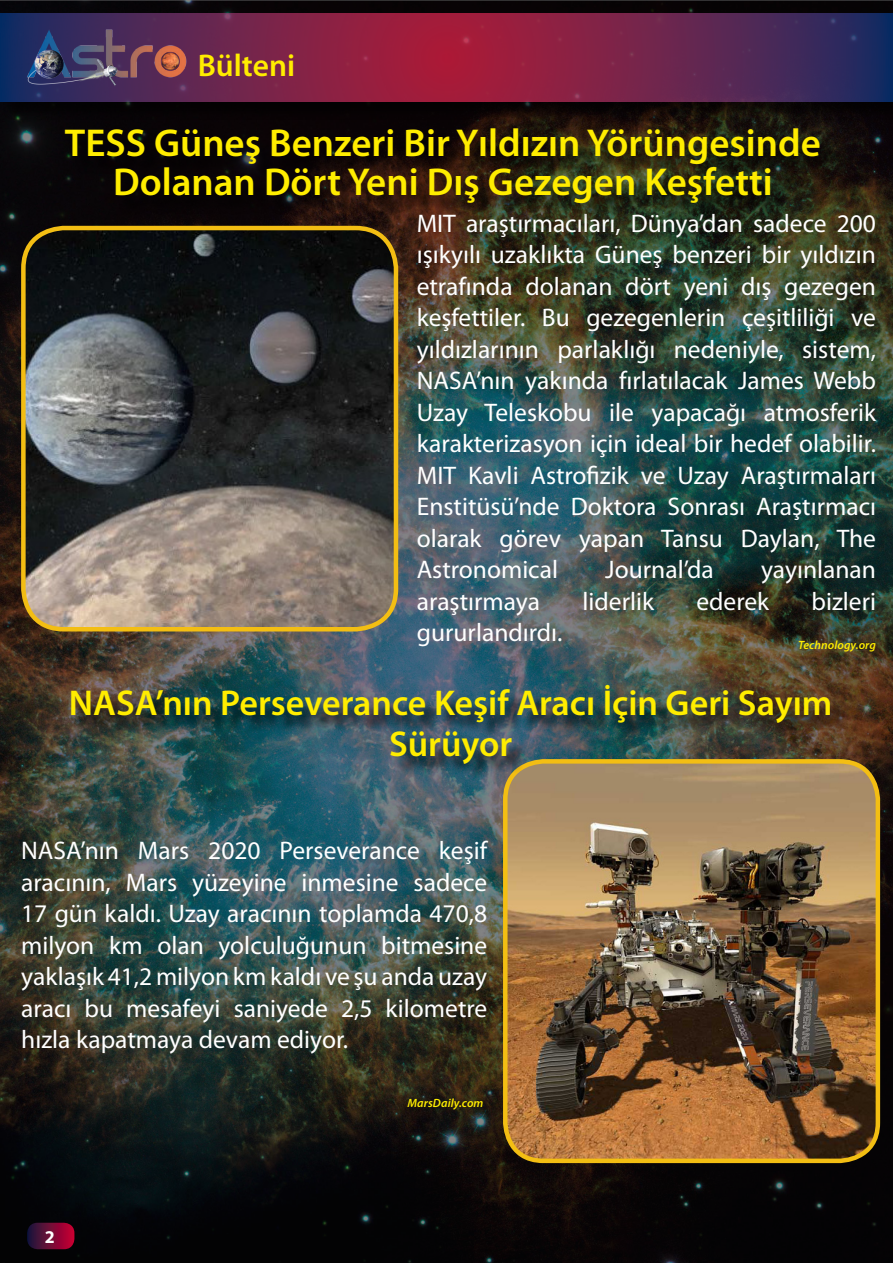
<style>
.page{position:relative;width:893px;height:1263px;background:#fff}
.page>*{position:absolute;margin:0;border:0;box-sizing:border-box;transform-origin:0 0}
.t1{font:600 39px/39px "Myriad Pro";color:#ffed00;text-align:center}
.t2{font:600 36px/40.5px "Myriad Pro";color:#ffed00;text-align:center}
.t3{font:600 31.5px "Myriad Pro";color:#ffed00}
.t4{font:25.5px/31.5px "Myriad Pro";color:#fff;text-align:justify}
.t5{font:700 18px "Myriad Pro";color:#fff}
.t6{font:italic 600 12px "Myriad Pro";letter-spacing:.005em;color:#ffed00}
</style>
<div class="page">
<img style="left:0;top:0;width:893px;height:1263px">
<div style="left:2px;top:16px;width:891px;height:105px;background:#000;opacity:.75"></div>
<svg style="left:0;top:14px;width:893px;height:88px;background:#6c244c"></svg>
<svg style="left:27px;top:1223px;width:47px;height:26px"></svg>
<img style="left:23px;top:26px;width:168px;height:62px">
<img style="left:23px;top:228px;width:373px;height:401px">
<div style="left:21px;top:226px;width:377px;height:405px;border:4px solid #f3be13;border-radius:40px"></div>
<div style="left:68px;top:132px;width:770px;height:90px;background:#000;opacity:.75"></div>
<img style="left:505px;top:761px;width:373px;height:400px">
<div style="left:503px;top:759px;width:377px;height:404px;border:4px solid #f3be13;border-radius:38px"></div>
<div style="left:73px;top:688px;width:775px;height:93px;background:#000;opacity:.75"></div>
<p class="t3" style="left:198px;top:45px;width:99px">Bülteni</p>
<h1 class="t1" style="left:65px;top:123px;width:757px">TESS Güneş Benzeri Bir Yıldızın Yörüngesinde<br>Dolanan Dört Yeni Dış Gezegen Keşfetti</h1>
<p class="t4" style="left:417px;top:207px;width:461px">MIT araştırmacıları, Dünya’dan sadece 200 ışıkyılı uzaklıkta Güneş benzeri bir yıldızın etrafında dolanan dört yeni dış gezegen keşfettiler. Bu gezegenlerin çeşitliliği ve yıldızlarının parlaklığı nedeniyle, sistem, NASA’nın yakında fırlatılacak James Webb Uzay Teleskobu ile yapacağı atmosferik karakterizasyon için ideal bir hedef olabilir.<br>MIT Kavli Astrofizik ve Uzay Araştırmaları Enstitüsü’nde Doktora Sonrası Araştırmacı olarak görev yapan Tansu Daylan, The Astronomical</p>
<p class="t4" style="left:605px;top:554px;width:110px">Journal’da</p>
<p class="t4" style="left:761px;top:554px;width:117px">yayınlanan</p>
<p class="t4" style="left:417px;top:585px;width:125px">araştırmaya</p>
<p class="t4" style="left:582px;top:585px;width:73px">liderlik</p>
<p class="t4" style="left:696px;top:585px;width:74px">ederek</p>
<p class="t4" style="left:811px;top:585px;width:66px">bizleri</p>
<p class="t4" style="left:417px;top:616px;width:147px">gururlandırdı.</p>
<p class="t6" style="left:798px;top:637px;width:79px">Technology.org</p>
<h2 class="t2" style="left:69px;top:682px;width:765px">NASA’nın Perseverance Keşif Aracı İçin Geri Sayım<br>Sürüyor</h2>
<p class="t4" style="left:21px;top:835px;width:468px">NASA’nın Mars 2020 Perseverance keşif aracının, Mars yüzeyine inmesine sadece 17 gün kaldı. Uzay aracının toplamda 470,8 milyon km olan yolculuğunun bitmesine yaklaşık 41,2 milyon km kaldı ve şu anda uzay aracı bu mesafeyi saniyede 2,5 kilometre hızla kapatmaya devam ediyor.</p>
<p class="t5" style="left:45px;top:1225px;width:11px">2</p>
<p class="t6" style="left:408px;top:1096px;width:77px">MarsDaily.com</p>
</div>
